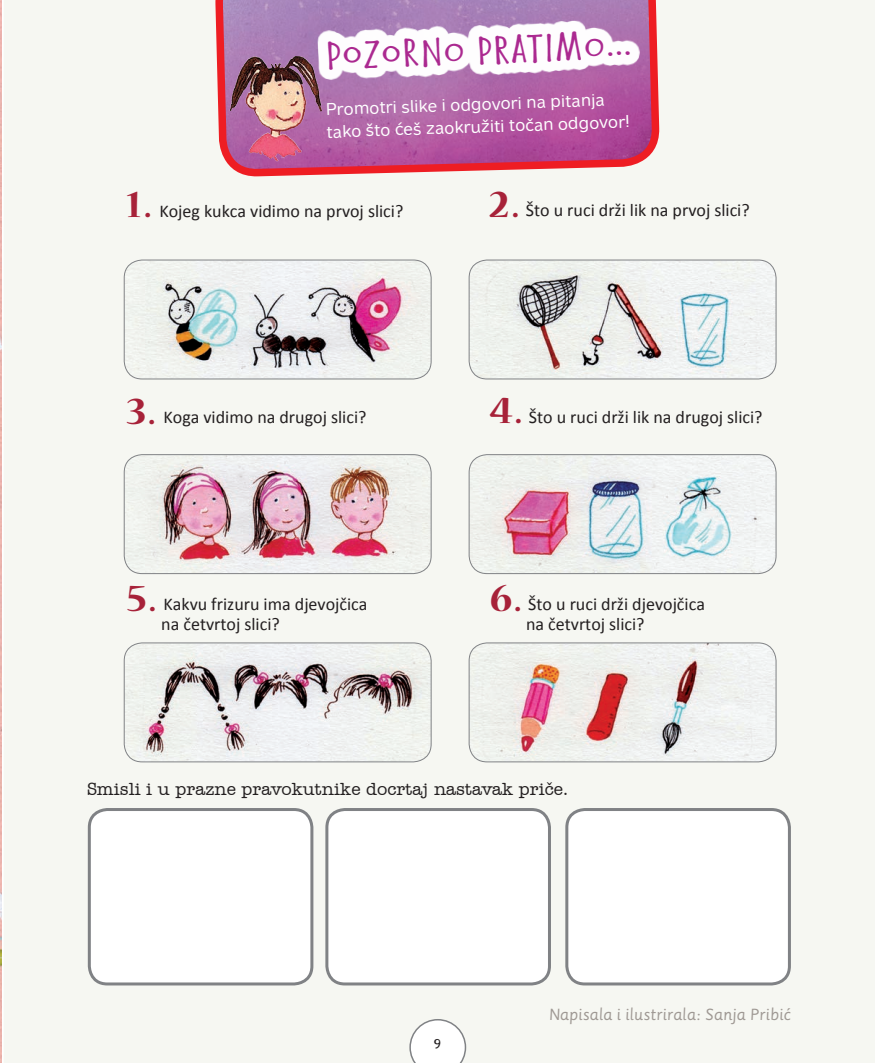
<style>
.page{position:relative;width:875px;height:1063px;background:#fff}
.page>*{position:absolute;margin:0;border:0;box-sizing:border-box;transform-origin:0 0}
.t1{font:700 42.6px "Nueva Std";color:#a72239}
.t2{font:700 37.5px "Pocket";color:#ab2990}
.t3{font:700 19.5px "Pocket";color:#231f20}
.t4{font:18px/19.4px "Calibri";color:#231f20}
.t5{font:500 18px "Amer Typewriter IT Cby L2";color:#231f20}
.t6{font:16.95px/22.5px "Metron Text Pro";color:#fff}
.t7{font:15.75px "Sassoon Primary";color:#a59e9d}
</style>
<div class="page">
<div style="left:4px;top:0;width:870px;height:1062px;background:#f6f7f2"></div>
<div style="left:566px;top:809px;width:223px;height:174px;background:#fff;border-radius:18px"></div>
<div style="left:565px;top:807px;width:225px;height:178px;border:3px solid #808285;border-radius:18px"></div>
<div style="left:327px;top:809px;width:222px;height:174px;background:#fff;border-radius:18px"></div>
<div style="left:325px;top:807px;width:225px;height:178px;border:3px solid #808285;border-radius:18px"></div>
<div style="left:89px;top:809px;width:223px;height:174px;background:#fff;border-radius:18px"></div>
<div style="left:88px;top:807px;width:225px;height:178px;border:3px solid #808285;border-radius:18px"></div>
<img style="left:124px;top:260px;width:307px;height:119px">
<div style="left:124px;top:259px;width:307px;height:120px;border:1px solid #808285;border-radius:18px"></div>
<img style="left:124px;top:454px;width:307px;height:119px">
<div style="left:124px;top:454px;width:307px;height:120px;border:1px solid #808285;border-radius:18px"></div>
<img style="left:124px;top:642px;width:307px;height:119px">
<div style="left:124px;top:642px;width:307px;height:120px;border:1px solid #808285;border-radius:18px"></div>
<img style="left:469px;top:260px;width:306px;height:119px">
<div style="left:468px;top:259px;width:308px;height:120px;border:1px solid #808285;border-radius:18px"></div>
<img style="left:469px;top:454px;width:306px;height:119px">
<div style="left:468px;top:454px;width:308px;height:120px;border:1px solid #808285;border-radius:18px"></div>
<img style="left:469px;top:642px;width:306px;height:119px">
<div style="left:468px;top:642px;width:308px;height:120px;border:1px solid #808285;border-radius:18px"></div>
<img style="left:0;top:1px;width:2px;height:1061px">
<svg style="left:215px;top:0;width:447px;height:173px;background:#b7649e"></svg>
<svg style="left:317px;top:18px;width:323px;height:64px"></svg>
<img style="left:203px;top:48px;width:135px;height:122px">
<svg style="left:409px;top:1018px;width:57px;height:44px"></svg>
<h2 class="t2" style="left:325px;top:30px;width:307px;rotate:-2deg">po zorno pr atimo...</h2>
<p class="t6" style="left:325px;top:98px;width:304px;rotate:-2deg">Promotri slike i odgovori na pitanja tako što ćeš zaokružiti točan odgovor!</p>
<h1 class="t1" style="left:127px;top:184px;width:26px">1.</h1>
<p class="t4" style="left:159px;top:202px;width:245px">Kojeg kukca vidimo na prvoj slici?</p>
<h1 class="t1" style="left:489px;top:184px;width:32px">2.</h1>
<p class="t4" style="left:525px;top:201px;width:225px">Što u ruci drži lik na prvoj slici?</p>
<h1 class="t1" style="left:127px;top:391px;width:30px">3.</h1>
<p class="t4" style="left:163px;top:407px;width:204px">Koga vidimo na drugoj slici?</p>
<h1 class="t1" style="left:127px;top:578px;width:31px">5.</h1>
<p class="t4" style="left:161px;top:594px;width:208px">Kakvu frizuru ima djevojčica na četvrtoj slici?</p>
<h1 class="t1" style="left:489px;top:390px;width:35px">4.</h1>
<p class="t4" style="left:528px;top:407px;width:235px">Što u ruci drži lik na drugoj slici?</p>
<h1 class="t1" style="left:489px;top:578px;width:34px">6.</h1>
<p class="t4" style="left:526px;top:594px;width:180px">Što u ruci drži djevojčica na četvrtoj slici?</p>
<p class="t5" style="left:87px;top:777px;width:483px">Smisli i u prazne pravokutnike docrtaj nastavak priče.</p>
<p class="t3" style="left:433px;top:1027px;width:9px">9</p>
<p class="t7" style="left:548px;top:1004px;width:244px">Napisala i ilustrirala: Sanja Pribić</p>
</div>
